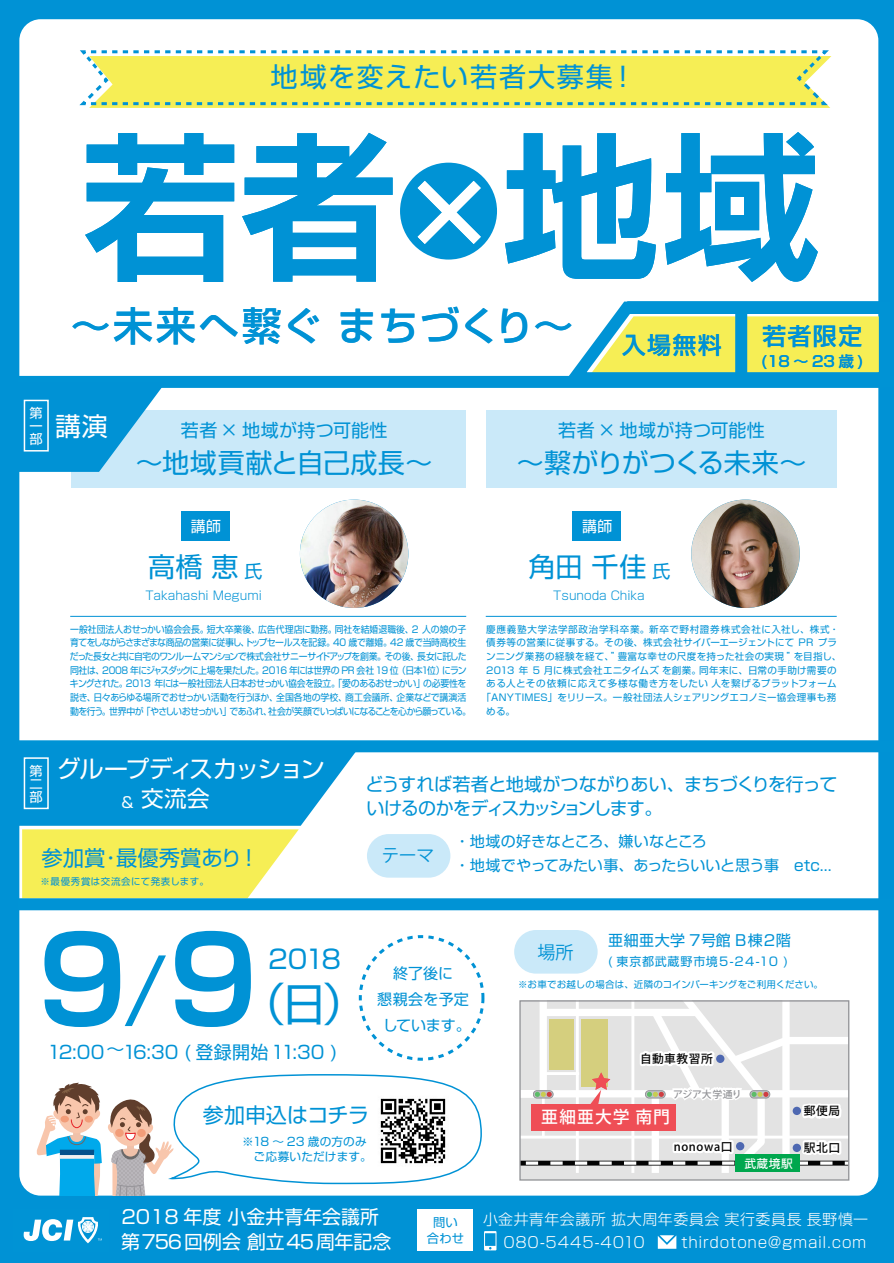
<style>
.page{position:relative;width:894px;height:1263px;background:#fff}
.page>*{position:absolute;margin:0;border:0;box-sizing:border-box;transform-origin:0 0}
.t1{font:700 157.2px "Shin Go Pro De";color:#0093d5}
.t2{font:700 119.55px "Shin Go Pro De";color:#0092d5}
.t3{font:700 95.4px "Shin Go Pro De";color:#fff}
.t4{font:44.85px "Shin Go Pro";color:#0092d5}
.t5{font:500 39.9px "Shin Go Pro";letter-spacing:.04em;color:#0093d5}
.t6{font:27px "Shin Go Pro";letter-spacing:.025em;color:#0092d5}
.t7{font:27px "Shin Go Pro";letter-spacing:.06em;color:#0092d5}
.t8{font:27px "Shin Go Pro";letter-spacing:-.03em;color:#0092d5}
.t9{font:25.95px "Shin Go Pro";color:#0092d5}
.t10{font:25.8px "Shin Go Pro";color:#fff}
.t11{font:24px "Shin Go Pro";letter-spacing:-.085em;color:#fff}
.t12{font:500 23.55px "Shin Go Pro";color:#0093d5}
.t13{font:22.5px "Shin Go Pro";color:#fff}
.t14{font:21.3px "Shin Go Pro";color:#0092d5}
.t15{font:21px "Shin Go Pro";letter-spacing:-.01em;color:#0092d5}
.t16{font:18.9px/25.2px "Shin Go Pro";color:#fff}
.t17{font:18px/24px "Shin Go Pro";letter-spacing:-.05em;color:#0092d5}
.t18{font:18px "Shin Go Pro";letter-spacing:-.01em;color:#0092d5}
.t19{font:18px "Shin Go Pro";letter-spacing:.015em;color:#0092d5}
.t20{font:18px "Koz Go Pr 6 N";color:#0092d5}
.t21{font:500 16.8px "Koz Go Pr 6 N";letter-spacing:.05em;color:#fff}
.t22{font:15px/25.8px "Shin Go Pro";color:#0092d5;text-align:center}
.t23{font:300 15px/22.8px "Shin Go Pro";letter-spacing:.045em;color:#fff}
.t24{font:15px "Shin Go Pro";letter-spacing:.03em;color:#0092d5}
.t25{font:500 15px "Shin Go Pro";color:#0093d5}
.t26{font:15px "Shin Go Pro";color:#fff}
.t27{font:13.2px/13.2px "Shin Go Pro";color:#fff;text-align:justify}
.t28{font:12.3px/16.2px "Shin Go Pro";color:#0092d5;text-align:center}
.t29{font:300 12px "Shin Go Pro";color:#0092d5}
.t30{font:12px "Shin Go Pro";letter-spacing:.055em;color:#0092d5}
.t31{font:11.7px/14.9px "Shin Go Pro";letter-spacing:.015em;color:#0092d5}
.t32{font:500 11.7px "Koz Go Pr 6 N";letter-spacing:.05em;color:#030303}
.t33{font:500 11.7px "Koz Go Pr 6 N";color:#fff}
.t34{font:500 9.9px "Koz Go Pr 6 N";letter-spacing:-.02em;color:#939498}
.t35{font:9.6px/13.6px "Shin Go Pro";letter-spacing:-.05em;color:#0092d5;scale:.93 1}
.t36{font:9.6px "Shin Go Pro";letter-spacing:.03em;color:#0092d5}
.t37{font:9.6px "Shin Go Pro";letter-spacing:.025em;color:#0092d5}
.t38{font:9.6px "Shin Go Pro";letter-spacing:.02em;color:#0092d5}
.t39{font:9.6px "Shin Go Pro";letter-spacing:.07em;color:#0092d5}
.t40{font:9.6px "Shin Go Pro";letter-spacing:.055em;color:#0092d5}
.t41{font:9.6px "Shin Go Pro";letter-spacing:-.02em;color:#0092d5}
.t42{font:9.45px "Shin Go Pro";letter-spacing:.03em;color:#0092d5}
.t43{font:9.45px "Shin Go Pro";letter-spacing:.05em;color:#0092d5}
.s1{font-size:18px}
.s2{font-size:15px}
.s3{font-family:"Shin Go Pro";font-weight:400;font-size:89.55px;color:#0093d5}
</style>
<div class="page">
<div style="left:0;top:0;width:893px;height:1263px;background:#0092d5"></div>
<div style="left:418px;top:1209px;width:55px;height:42px;background:#fff"></div>
<svg style="left:24px;top:1217px;width:78px;height:26px"></svg>
<svg style="left:484px;top:1231px;width:12px;height:19px"></svg>
<svg style="left:657px;top:1235px;width:19px;height:14px"></svg>
<div style="left:19px;top:19px;width:859px;height:1176px;background:#fff;border-radius:21px"></div>
<div style="left:400px;top:163px;width:97px;height:97px;background:#0093d5;border-radius:50%"></div>
<div style="left:485px;top:410px;width:351px;height:77px;background:#cae9f9"></div>
<hr style="left:485px;top:616px;width:351px;height:1px;background:#0092d5">
<div style="left:572px;top:511px;width:48px;height:29px;background:#0092d5"></div>
<img style="left:691px;top:500px;width:108px;height:108px;border-radius:54px">
<div style="left:72px;top:410px;width:394px;height:77px;background:#cae9f9"></div>
<hr style="left:70px;top:616px;width:396px;height:1px;background:#0092d5">
<div style="left:181px;top:511px;width:48px;height:29px;background:#0092d5"></div>
<img style="left:300px;top:500px;width:108px;height:108px;border-radius:54px">
<div style="left:17px;top:376px;width:876px;height:12px;background:#0093d5"></div>
<div style="left:17px;top:898px;width:876px;height:12px;background:#0093d5"></div>
<div style="left:17px;top:740px;width:876px;height:12px;background:#0093d5"></div>
<svg style="left:19px;top:387px;width:146px;height:85px"></svg>
<div style="left:24px;top:400px;width:25px;height:51px;border:2px solid #fff"></div>
<svg style="left:19px;top:752px;width:341px;height:146px"></svg>
<div style="left:367px;top:834px;width:83px;height:44px;background:#cae9f9;border-radius:22px"></div>
<svg style="left:521px;top:1002px;width:326px;height:176px"></svg>
<div style="left:519px;top:1000px;width:330px;height:180px;border:1px solid #939498"></div>
<div style="left:514px;top:930px;width:83px;height:43px;background:#cae9f9;border-radius:22px"></div>
<svg style="left:550px;top:296px;width:329px;height:94px"></svg>
<svg style="left:79px;top:50px;width:753px;height:58px;background:#e9ea70"></svg>
<div style="left:359px;top:935px;width:125px;height:126px;border:3px dashed #0092d5;border-radius:50%"></div>
<svg style="left:36px;top:1074px;width:446px;height:121px"></svg>
<div style="left:24px;top:757px;width:25px;height:52px;border:2px solid #fff"></div>
<h3 class="t7" style="left:270px;top:55px;width:367px">地域を変えたい若者大募集！</h3>
<h1 class="t1" style="left:82px;top:78px;width:738px">若者 地域</h1>
<h3 class="t3" style="left:401px;top:135px;width:97px">×</h3>
<h3 class="t5" style="left:71px;top:293px;width:652px">～未来へ繋ぐ まちづくり～ <sub>入場無料</sub></h3>
<h3 class="t12" style="left:762px;top:316px;width:101px">若者限定</h3>
<h3 class="t25" style="left:760px;top:348px;width:105px">(18～23歳)</h3>
<h3 class="t27" style="left:30px;top:405px;width:14px">第一部</h3>
<h3 class="t10" style="left:55px;top:405px;width:54px">講演</h3>
<h3 class="t19" style="left:181px;top:416px;width:208px">若者× 地域が持つ可能性</h3>
<h3 class="t6" style="left:136px;top:440px;width:298px">～地域貢献と自己成長～</h3>
<h3 class="t19" style="left:558px;top:416px;width:208px">若者× 地域が持つ可能性</h3>
<h3 class="t8" style="left:516px;top:440px;width:291px">～繋がりがつくる未来～</h3>
<h3 class="t27" style="left:30px;top:762px;width:14px">第二部</h3>
<h3 class="t26" style="left:191px;top:514px;width:32px">講師</h3>
<h3 class="t26" style="left:582px;top:514px;width:32px">講師</h3>
<h3 class="t6" style="left:148px;top:545px;width:116px">高橋 恵<span class="s1">氏</span></h3>
<h3 class="t6" style="left:528px;top:545px;width:143px">角田 千佳<span class="s1">氏</span></h3>
<p class="t29" style="left:145px;top:585px;width:118px">Takahashi Megumi</p>
<p class="t29" style="left:553px;top:585px;width:93px">Tsunoda Chika</p>
<p class="t35" style="left:70px;top:621px;width:433px">一般社団法人おせっかい協会会長。短大卒業後、広告代理店に勤務。同社を結婚退職後、2 人の娘の子育てをしながらさまざまな商品の営業に従事し、トップセールスを記録。40 歳で離婚。42 歳で当時高校生だった長女と共に自宅のワンルームマンションで株式会社サニーサイドアップを創業。その後、長女に託した同社は、2008 年にジャスダックに上場を果たした。2016 年には世界の PR 会社 19 位（日本１位）にランキングされた。2013 年には一般社団法人日本おせっかい協会を設立。「愛のあるおせっかい」の必要性を説き、日々あらゆる場所でおせっかい活動を行うほか、全国各地の学校、商工会議所、企業などで講演活動を行う。世界中が「やさしいおせっかい」であふれ、社会が笑顔でいっぱいになることを心から願っている。</p>
<p class="t39" style="left:486px;top:621px;width:354px">慶應義塾大学法学部政治学科卒業。新卒で野村證券株式会社に入社し、株式・</p>
<p class="t38" style="left:486px;top:635px;width:352px">債券等の営業に従事する。その後、株式会社サイバーエージェントにて PR プラ</p>
<p class="t36" style="left:486px;top:648px;width:356px">ンニング業務の経験を経て、”豊富な幸せの尺度を持った社会の実現 ”を目指し、</p>
<p class="t36" style="left:486px;top:662px;width:352px">2013 年 5 月に株式会社エニタイムズ を創業。同年末に、日常の手助け需要の</p>
<p class="t40" style="left:486px;top:676px;width:352px">ある人とその依頼に応えて多様な働き方をしたい 人を繋げるプラットフォーム</p>
<p class="t37" style="left:481px;top:689px;width:356px">「ANYTIMES」をリリース。一般社団法人シェアリングエコノミー協会理事も務</p>
<p class="t41" style="left:486px;top:703px;width:30px">める。</p>
<h3 class="t11" style="left:57px;top:749px;width:269px">グループディスカッション</h3>
<h3 class="t13" style="left:121px;top:780px;width:90px"><span class="s2">&amp;</span> 交流会</h3>
<h3 class="t17" style="left:365px;top:770px;width:473px">どうすれば若者と地域がつながりあい、まちづくりを行っていけるのかをディスカッションします。</h3>
<h3 class="t14" style="left:41px;top:840px;width:212px">参加賞･最優秀賞あり !</h3>
<p class="t43" style="left:41px;top:874px;width:170px">※最優秀賞は交流会にて発表します。</p>
<h3 class="t20" style="left:381px;top:845px;width:55px">テーマ</h3>
<h3 class="t22" style="left:454px;top:828px;width:378px;line-height:24px;text-align:left">・地域の好きなところ、嫌いなところ<br>・地域でやってみたい事、あったらいいと思う事　etc...</h3>
<h2 class="t2" style="left:37px;top:882px;width:223px">9<span class="s3">/</span>9</h2>
<h3 class="t9" style="left:268px;top:938px;width:75px">2018</h3>
<h3 class="t4" style="left:241px;top:967px;width:128px">（日）</h3>
<h3 class="t18" style="left:47px;top:1037px;width:291px">12:00～16:30 ( 登録開始11:30 )</h3>
<h3 class="t22" style="left:377px;top:958px;width:95px">終了後に<br>懇親会を予定しています。</h3>
<h3 class="t24" style="left:608px;top:928px;width:184px">亜細亜大学 7号館 B棟2階</h3>
<p class="t30" style="left:608px;top:952px;width:181px">( 東京都武蔵野市境５-２４-１０ )</p>
<p class="t42" style="left:518px;top:976px;width:306px">※お車でお越しの場合は、近隣のコインパーキングをご利用ください。</p>
<h3 class="t20" style="left:537px;top:942px;width:37px">場所</h3>
<p class="t32" style="left:640px;top:1052px;width:74px">自動車教習所</p>
<p class="t34" style="left:673px;top:1088px;width:70px">アジア大学通り</p>
<h3 class="t15" style="left:203px;top:1098px;width:168px">参加申込はコチラ</h3>
<h3 class="t21" style="left:541px;top:1108px;width:130px">亜細亜大学 南門</h3>
<p class="t32" style="left:803px;top:1104px;width:38px">郵便局</p>
<p class="t31" style="left:242px;top:1133px;width:131px">※18 ～ 23 歳の方のみ　ご応募いただけます。</p>
<p class="t32" style="left:673px;top:1140px;width:60px">nonowa口</p>
<p class="t33" style="left:744px;top:1157px;width:50px">武蔵境駅</p>
<p class="t32" style="left:803px;top:1141px;width:38px">駅北口</p>
<h3 class="t16" style="left:121px;top:1202px;width:272px">2018 年度 小金井青年会議所第756回例会 創立45周年記念</h3>
<p class="t28" style="left:426px;top:1212px;width:39px">問い合わせ</p>
<h3 class="t23" style="left:503px;top:1206px;width:366px;text-indent:-20px">小金井青年会議所 拡大周年委員会 実行委員長 長野慎一<br>080-5445-4010</h3>
<h3 class="t23" style="left:681px;top:1229px;width:187px">thirdotone@gmail.com</h3>
</div>
